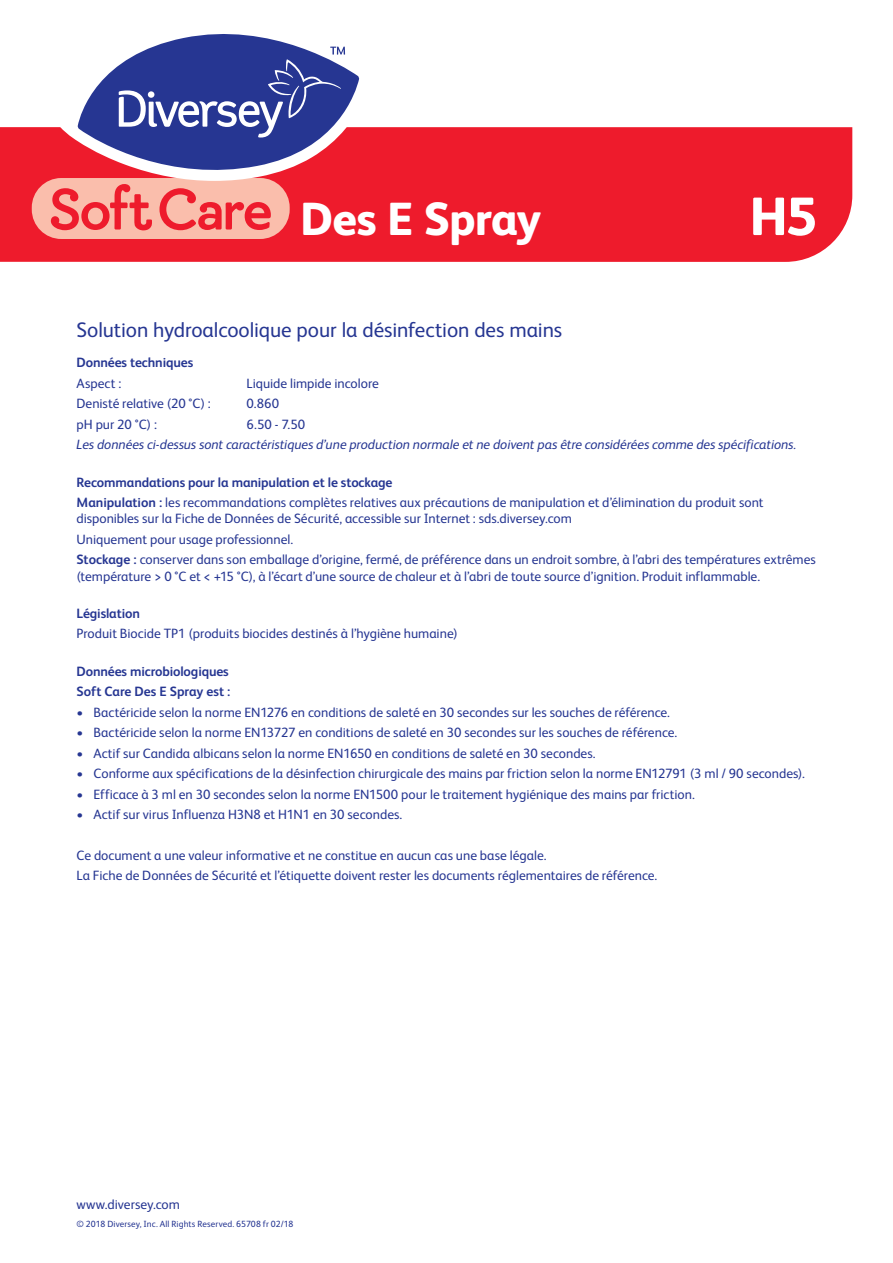
<style>
.page{position:relative;width:893px;height:1263px;background:#fff}
.page>*{position:absolute;margin:0;border:0;box-sizing:border-box;transform-origin:0 0}
.t1{font:800 54px "FS Albert Pro";color:#fff}
.t2{font:800 46.5px "FS Albert Pro";letter-spacing:-.02em;color:#fff}
.t3{font:21px "FS Albert Pro";letter-spacing:-.005em;color:#263692}
.t4{font:13.5px/20.4px "FS Albert Pro";color:#263692}
.t5{font:italic 13.5px "FS Albert Pro";letter-spacing:-.005em;color:#263692}
.t6{font:700 13.5px/20.4px "FS Albert Pro";letter-spacing:-.01em;color:#263692}
.t7{font:9px "FS Albert Pro";letter-spacing:.01em;color:#263692}
.s1{font-weight:700}
</style>
<div class="page">
<div style="left:0;top:127px;width:852px;height:135px;background:#ee1b2c"></div>
<svg style="left:32px;top:178px;width:258px;height:61px;background:#f68f87"></svg>
<svg style="left:58px;top:78px;width:316px;height:103px"></svg>
<svg style="left:78px;top:34px;width:281px;height:148px"></svg>
<svg style="left:119px;top:47px;width:226px;height:91px;background:#4b58a4"></svg>
<h2 class="t2" style="left:300px;top:183px;width:243px">Des E Spray</h2>
<h1 class="t1" style="left:749px;top:174px;width:69px">H5</h1>
<h3 class="t3" style="left:77px;top:315px;width:487px">Solution hydroalcoolique pour la désinfection des mains</h3>
<p class="t6" style="left:77px;top:352px;width:118px">Données techniques</p>
<p class="t4" style="left:77px;top:372px;width:46px">Aspect :</p>
<p class="t4" style="left:247px;top:372px;width:134px">Liquide limpide incolore</p>
<p class="t4" style="left:77px;top:393px;width:136px">Denisté relative (20 °C) :</p>
<p class="t4" style="left:247px;top:393px;width:34px">0.860</p>
<p class="t4" style="left:77px;top:413px;width:82px">pH pur 20 °C) :</p>
<p class="t4" style="left:247px;top:413px;width:60px">6.50 - 7.50</p>
<p class="t5" style="left:77px;top:435px;width:721px">Les données ci-dessus sont caractéristiques d’une production normale et ne doivent pas être considérées comme des spécifications.</p>
<p class="t4" style="left:77px;top:471px;width:689px"><span class="s1">Recommandations pour la manipulation et le stockage<br>Manipulation :</span> les recommandations complètes relatives aux précautions de manipulation et d’élimination du produit sont</p>
<p class="t4" style="left:77px;top:508px;width:741px">disponibles sur la Fiche de Données de Sécurité, accessible sur Internet : sds.diversey.com<br>Uniquement pour usage professionnel.<br><span class="s1">Stockage :</span> conserver dans son emballage d’origine, fermé, de préférence dans un endroit sombre, à l’abri des températures extrêmes</p>
<p class="t4" style="left:77px;top:565px;width:685px">(température &gt; 0 °C et &lt; +15 °C), à l’écart d’une source de chaleur et à l’abri de toute source d’ignition. Produit inflammable.</p>
<p class="t6" style="left:77px;top:602px;width:65px">Législation</p>
<p class="t4" style="left:77px;top:623px;width:383px">Produit Biocide TP1 (produits biocides destinés à l’hygiène humaine)</p>
<p class="t6" style="left:77px;top:660px;width:155px">Données microbiologiques<br>Soft Care Des E Spray est :</p>
<p class="t4" style="left:77px;top:701px;width:595px">• Bactéricide selon la norme EN1276 en conditions de saleté en 30 secondes sur les souches de référence.</p>
<p class="t4" style="left:77px;top:721px;width:602px">• Bactéricide selon la norme EN13727 en conditions de saleté en 30 secondes sur les souches de référence.</p>
<p class="t4" style="left:77px;top:742px;width:521px">• Actif sur Candida albicans selon la norme EN1650 en conditions de saleté en 30 secondes.</p>
<p class="t4" style="left:77px;top:762px;width:730px">• Conforme aux spécifications de la désinfection chirurgicale des mains par friction selon la norme EN12791 (3 ml / 90 secondes).</p>
<p class="t4" style="left:77px;top:783px;width:620px">• Efficace à 3 ml en 30 secondes selon la norme EN1500 pour le traitement hygiénique des mains par friction.</p>
<p class="t4" style="left:77px;top:803px;width:327px">• Actif sur virus Influenza H3N8 et H1N1 en 30 secondes.</p>
<p class="t4" style="left:77px;top:844px;width:582px">Ce document a une valeur informative et ne constitue en aucun cas une base légale.<br>La Fiche de Données de Sécurité et l’étiquette doivent rester les documents réglementaires de référence.</p>
<p class="t4" style="left:77px;top:1193px;width:105px">www.diversey.com</p>
<p class="t7" style="left:77px;top:1217px;width:218px">© 2018 Diversey, Inc. All Rights Reserved. 65708 fr 02/18</p>
</div>
